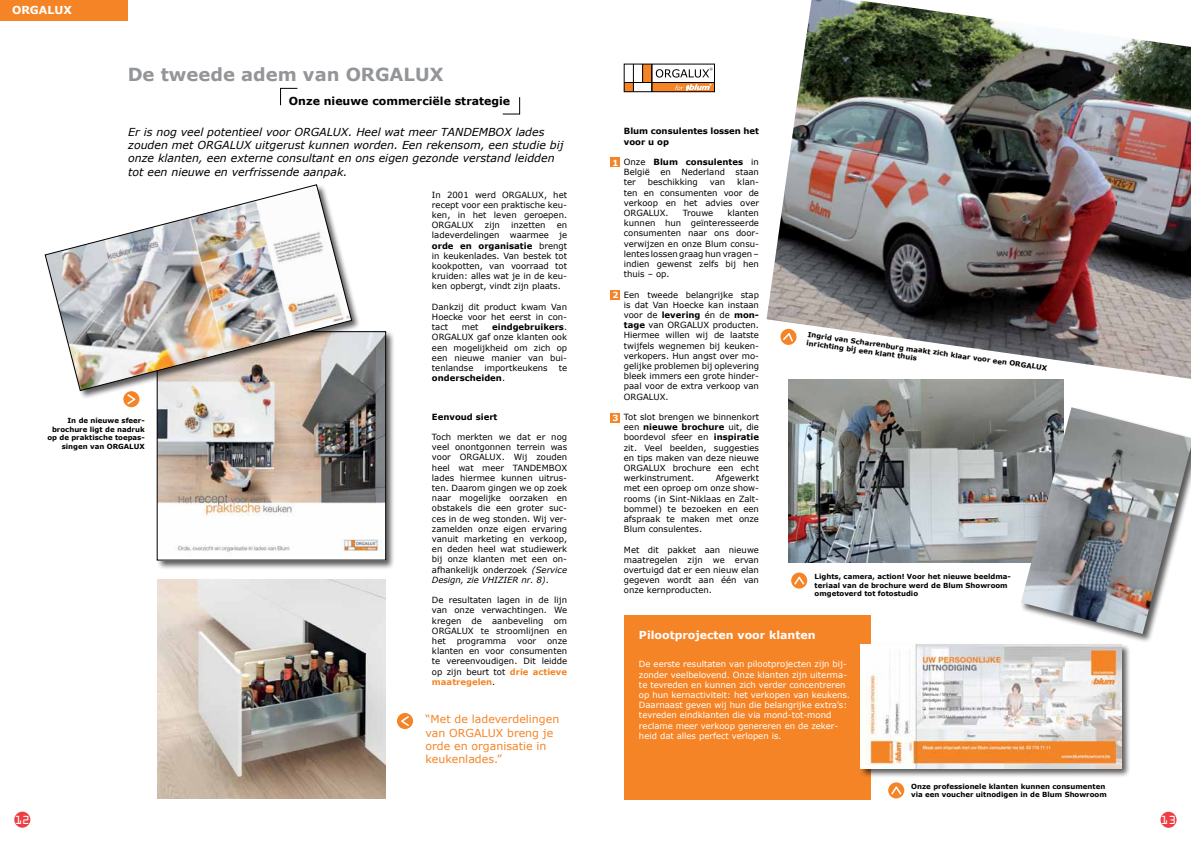
<style>
.page{position:relative;width:1191px;height:842px;background:#fff}
.page>*{position:absolute;margin:0;border:0;box-sizing:border-box;transform-origin:0 0}
.t1{font:700 18px "Verdana";color:#939598}
.t2{font:italic 11px/13.2px "Verdana";color:#000}
.t3{font:11px/13.2px "Verdana";color:#f58426}
.t4{font:700 11px "Verdana";color:#fff}
.t5{font:700 11px "Verdana";color:#000}
.t6{font:10.5px "OCRA Std";color:#fff}
.t7{font:8.5px/10.2px "Verdana";color:#000;text-align:justify}
.t8{font:8.5px/10.2px "Verdana";color:#fff}
.t9{font:700 8.5px/10.2px "Verdana";color:#000}
.t10{font:700 8.5px "Verdana";color:#fff}
.t11{font:700 7px/8.4px "Verdana";color:#000}
.s1{font-weight:700}
.s2{font-weight:400}
.s3{font-style:italic}
.s4{font-weight:700;color:#f58426}
</style>
<div class="page">
<div style="left:624px;top:615px;width:246px;height:184px;background:#f58426"></div>
<div style="left:1160px;top:812px;width:16px;height:16px;background:#ef3e42;border-radius:50%"></div>
<div style="left:14px;top:812px;width:16px;height:16px;background:#ef3e42;border-radius:50%"></div>
<svg style="left:502px;top:97px;width:18px;height:17px"></svg>
<svg style="left:280px;top:88px;width:18px;height:17px"></svg>
<div style="left:156px;top:330px;width:239px;height:240px;background:#000;opacity:.65"></div>
<img style="left:159px;top:334px;width:225px;height:224px">
<div style="left:157px;top:332px;width:229px;height:228px;border:1px solid #000"></div>
<div style="left:859px;top:643px;width:272px;height:135px;background:#000;opacity:.65"></div>
<img style="left:860px;top:644px;width:261px;height:125px">
<div style="left:45px;top:184px;width:316px;height:216px;background:#000;opacity:.65"></div>
<img style="left:45px;top:184px;width:307px;height:207px">
<img style="left:158px;top:580px;width:228px;height:218px">
<img style="left:766px;top:0;width:425px;height:379px">
<div style="left:610px;top:158px;width:10px;height:9px;background:#f58426"></div>
<div style="left:610px;top:290px;width:10px;height:10px;background:#f58426"></div>
<div style="left:610px;top:413px;width:10px;height:10px;background:#f58426"></div>
<svg style="left:780px;top:328px;width:17px;height:18px"></svg>
<svg style="left:888px;top:782px;width:16px;height:16px"></svg>
<svg style="left:891px;top:786px;width:10px;height:8px"></svg>
<svg style="left:791px;top:572px;width:16px;height:17px"></svg>
<svg style="left:794px;top:577px;width:10px;height:7px"></svg>
<svg style="left:123px;top:391px;width:16px;height:16px"></svg>
<svg style="left:127px;top:394px;width:8px;height:10px"></svg>
<div style="left:397px;top:713px;width:16px;height:16px;background:#f58426;border-radius:50%"></div>
<svg style="left:401px;top:716px;width:8px;height:10px"></svg>
<svg style="left:624px;top:64px;width:91px;height:28px"></svg>
<img style="left:788px;top:379px;width:275px;height:183px">
<div style="left:1020px;top:406px;width:171px;height:237px;background:#000;opacity:.65"></div>
<img style="left:1021px;top:407px;width:170px;height:227px">
<div style="left:0;top:0;width:128px;height:21px;background:#f58426"></div>
<p class="t4" style="left:12px;top:3px;width:61px">ORGALUX</p>
<h1 class="t1" style="left:128px;top:62px;width:317px">De tweede adem van ORGALUX</h1>
<p class="t5" style="left:289px;top:93px;width:223px">Onze nieuwe commerciële strategie</p>
<p class="t2" style="left:128px;top:125px;width:437px">Er is nog veel potentieel voor ORGALUX. Heel wat meer TANDEMBOX lades zouden met ORGALUX uitgerust kunnen worden. Een rekensom, een studie bij onze klanten, een externe consultant en ons eigen gezonde verstand leidden tot een nieuwe en verfrissende aanpak.</p>
<p class="t7" style="left:432px;top:189px;width:137px">In 2001 werd ORGALUX, het recept voor een praktische keu&shy;ken, in het leven geroepen.<br>ORGALUX</p>
<p class="t7" style="left:485px;top:220px;width:17px">zijn</p>
<p class="t7" style="left:511px;top:220px;width:36px">inzetten</p>
<p class="t7" style="left:432px;top:220px;width:137px;text-indent:125px">en ladeverdelingen waarmee je <span class="s1">orde en organisatie</span> brengt in keukenlades. Van bestek tot kookpotten, van voorraad tot kruiden: alles wat je in de keu&shy;ken opbergt, vindt zijn plaats.</p>
<p class="t7" style="left:432px;top:302px;width:137px">Dankzij dit product kwam Van Hoecke voor het eerst in con&shy;tact</p>
<p class="t7" style="left:432px;top:322px;width:137px;text-indent:60px"><span class="s1">eindgebruikers</span>.<br>ORGALUX gaf onze klanten ook een mogelijkheid om zich op een nieuwe manier van bui&shy;tenlandse</p>
<p class="t7" style="left:462px;top:322px;width:18px">met</p>
<p class="t7" style="left:484px;top:363px;width:65px">importkeukens</p>
<p class="t7" style="left:559px;top:363px;width:10px">te</p>
<p class="t9" style="left:432px;top:373px;width:75px">onderscheiden<span class="s2">.</span></p>
<p class="t9" style="left:432px;top:411px;width:67px">Eenvoud siert</p>
<p class="t7" style="left:432px;top:432px;width:137px">Toch merkten we dat er nog veel onontgonnen terrein was voor ORGALUX. Wij zouden heel wat meer TANDEMBOX lades hiermee kunnen uitrus&shy;ten. Daarom gingen we op zoek naar mogelijke oorzaken en obstakels die een groter suc&shy;ces in de weg stonden. Wij ver&shy;zamelden onze eigen ervaring vanuit marketing en verkoop, en deden heel wat studiewerk bij onze klanten met een on&shy;afhankelijk onderzoek <span class="s3">(Service Design, zie VHIZIER nr. 8)</span>.</p>
<p class="t7" style="left:432px;top:595px;width:137px">De resultaten lagen in de lijn van onze verwachtingen. We kregen de aanbeveling om ORGALUX te stroomlijnen en het</p>
<p class="t11" style="left:47px;top:416px;width:99px;text-align:right">In de nieuwe sfeer&shy;brochure ligt de nadruk op de praktische toepas&shy;singen van ORGALUX</p>
<p class="t7" style="left:432px;top:636px;width:137px;text-indent:115px">onze klanten en voor consumenten te vereenvoudigen. Dit leidde op zijn beurt tot <span class="s4">drie actieve maatregelen</span>.</p>
<p class="t7" style="left:457px;top:636px;width:51px">programma</p>
<p class="t7" style="left:517px;top:636px;width:20px">voor</p>
<p class="t3" style="left:425px;top:713px;width:135px">“Met de ladeverdelingen van ORGALUX breng je orde en organisatie in keukenlades.”</p>
<p class="t9" style="left:624px;top:126px;width:137px">Blum consulentes lossen het voor u op</p>
<p class="t9" style="left:624px;top:157px;width:137px"><span class="s2">Onze</span> Blum consulentes <span class="s2">in<br>België</span></p>
<p class="t10" style="left:612px;top:156px;width:8px">1</p>
<p class="t7" style="left:660px;top:167px;width:100px">en Nederland staan</p>
<p class="t7" style="left:624px;top:177px;width:14px">ter</p>
<p class="t7" style="left:648px;top:177px;width:51px">beschikking</p>
<p class="t7" style="left:710px;top:177px;width:17px">van</p>
<p class="t7" style="left:624px;top:177px;width:137px;text-indent:113px">klan&shy;ten en consumenten voor de verkoop en het advies over ORGALUX.</p>
<p class="t7" style="left:624px;top:208px;width:137px;text-indent:103px">klanten kunnen hun geïnteresseerde consumenten naar ons door&shy;verwijzen en onze Blum consu&shy;lentes lossen graag hun vragen – indien gewenst zelfs bij hen thuis – op.</p>
<p class="t7" style="left:624px;top:289px;width:137px">Een tweede belangrijke stap is dat Van Hoecke kan instaan voor de <span class="s1">levering</span> én de <span class="s1">mon&shy;tage</span> van ORGALUX producten.<br>Hiermee willen wij de laatste twijfels wegnemen bij keuken&shy;verkopers. Hun angst over mo&shy;gelijke problemen bij oplevering bleek immers een grote hinder&shy;paal voor de extra verkoop van ORGALUX.</p>
<p class="t7" style="left:624px;top:412px;width:137px">Tot slot brengen we binnenkort een <span class="s1">nieuwe brochure</span> uit, die boordevol sfeer en <span class="s1">inspiratie </span>zit. Veel beelden, suggesties en tips maken van deze nieuwe ORGALUX brochure een echt werkinstrument.</p>
<p class="t7" style="left:683px;top:208px;width:32px">Trouwe</p>
<p class="t10" style="left:612px;top:289px;width:8px">2</p>
<p class="t10" style="left:612px;top:412px;width:8px">3</p>
<p class="t7" style="left:624px;top:473px;width:137px;text-indent:92px">Afgewerkt met een oproep om onze show&shy;rooms (in Sint-Niklaas en Zalt&shy;bommel) te bezoeken en een afspraak te maken met onze Blum consulentes.</p>
<p class="t7" style="left:624px;top:544px;width:137px">Met dit pakket aan nieuwe maatregelen zijn we ervan overtuigd dat er een nieuw elan gegeven wordt aan één van onze kernproducten.</p>
<p class="t11" style="left:808px;top:330px;width:243px;rotate:8deg">Ingrid van Scharrenburg maakt zich klaar voor een ORGALUX inrichting bij een klant thuis</p>
<p class="t11" style="left:814px;top:572px;width:198px">Lights, camera, action! Voor het nieuwe beeldma&shy;teriaal van de brochure werd de Blum Showroom omgetoverd tot fotostudio</p>
<p class="t4" style="left:639px;top:627px;width:178px">Pilootprojecten voor klanten</p>
<p class="t8" style="left:639px;top:659px;width:213px">De eerste resultaten van pilootprojecten zijn bij&shy;zonder veelbelovend. Onze klanten zijn uiterma&shy;te tevreden en kunnen zich verder concentreren op hun kernactiviteit: het verkopen van keukens.<br>Daarnaast geven wij hun die belangrijke extra’s: tevreden eindklanten die via mond-tot-mond reclame meer verkoop genereren en de zeker&shy;heid dat alles perfect verlopen is.</p>
<p class="t11" style="left:911px;top:782px;width:197px">Onze professionele klanten kunnen consumenten via een voucher uitnodigen in de Blum Showroom</p>
<p class="t6" style="left:15px;top:815px;width:17px">12</p>
<p class="t6" style="left:1161px;top:815px;width:17px">13</p>
</div>
